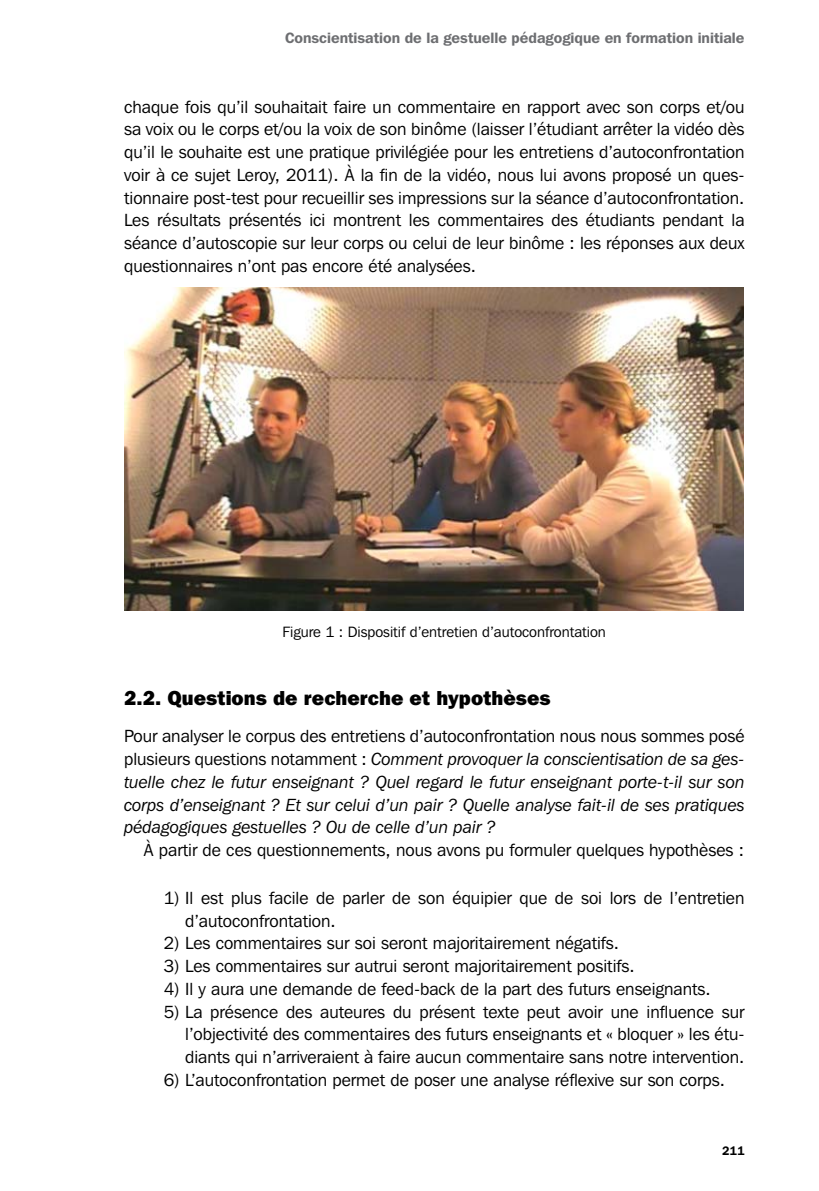
<style>
.page{position:relative;width:819px;height:1191px;background:#fff}
.page>*{position:absolute;margin:0;border:0;box-sizing:border-box;transform-origin:0 0}
.Titulo_3{font:800 20.12px "Franklin Gothic IT Cby BT";color:#000}
.Parrafo_1_medio{font:17.5px/22.8px "Franklin Gothic IT Cby BT";color:#000;text-align:justify}
.cuerpo_de_texto_ini{font:italic 17.5px/22.8px "Franklin Gothic IT Cby BT";color:#000;text-align:justify}
.Parrafo_1_comienzo{font:17.5px/22.8px "Franklin Gothic IT Cby BT";color:#000}
.cuerpo_de_texto{font:17.5px "Franklin Gothic IT Cby BT";color:#000}
.Parrafo_1_ultimo{font:17.5px "Franklin Gothic IT Cby BT";color:#000}
.t1{font:600 14.88px "Franklin Gothic IT Cby BT";color:#6d6e71}
.pie_imagen{font:14.88px "Franklin Gothic IT Cby BT";color:#000}
.t2{font:600 12.25px "Franklin Gothic IT Cby BT";color:#000}
.s1{font-style:normal}
</style>
<div class="page">
<img style="left:124px;top:288px;width:619px;height:322px">
<p class="t1" style="left:285px;top:28px;width:461px">Conscientisation de la gestuelle pédagogique en formation initiale</p>
<p class="Parrafo_1_medio" style="left:124px;top:95px;width:622px">chaque fois qu’il souhaitait faire un commentaire en rapport avec son corps et/ou sa voix ou le corps et/ou la voix de son binôme (laisser l’étudiant arrêter la vidéo dès qu’il le souhaite est une pratique privilégiée pour les entretiens d’autoconfrontation voir à ce sujet Leroy, 2011). À la fin de la vidéo, nous lui avons proposé un ques&shy;tionnaire post-test pour recueillir ses impressions sur la séance d’autoconfrontation.<br>Les résultats présentés ici montrent les commentaires des étudiants pendant la séance d’autoscopie sur leur corps ou celui de leur binôme : les réponses aux deux questionnaires n’ont pas encore été analysées.</p>
<p class="pie_imagen" style="left:282px;top:622px;width:325px">Figure 1 : Dispositif d’entretien d’autoconfrontation</p>
<p class="Titulo_3" style="left:124px;top:685px;width:428px">2.2. Questions de recherche et hypothèses</p>
<p class="cuerpo_de_texto_ini" style="left:124px;top:724px;width:622px"><span class="s1">Pour analyser le corpus des entretiens d’autoconfrontation nous nous sommes posé plusieurs questions notamment :</span> Comment provoquer la conscientisation de sa ges&shy;tuelle chez le futur enseignant ? Quel regard le futur enseignant porte-t-il sur son corps d’enseignant ? Et sur celui d’un pair ? Quelle analyse fait-il de ses pratiques pédagogiques gestuelles ? Ou de celle d’un pair ?</p>
<p class="cuerpo_de_texto" style="left:144px;top:839px;width:601px">À partir de ces questionnements, nous avons pu formuler quelques hypothèses :</p>
<p class="Parrafo_1_comienzo" style="left:185px;top:886px;width:561px;text-indent:-21px">1) Il est plus facile de parler de son équipier que de soi lors de l’entretien d’autoconfrontation.</p>
<p class="Parrafo_1_medio" style="left:164px;top:931px;width:456px">2) Les commentaires sur soi seront majoritairement négatifs.</p>
<p class="Parrafo_1_medio" style="left:164px;top:954px;width:472px">3) Les commentaires sur autrui seront majoritairement positifs.</p>
<p class="Parrafo_1_medio" style="left:164px;top:977px;width:548px">4) Il y aura une demande de feed-back de la part des futurs enseignants.</p>
<p class="Parrafo_1_medio" style="left:185px;top:999px;width:561px;text-indent:-21px">5) La présence des auteures du présent texte peut avoir une influence sur l’objectivité des commentaires des futurs enseignants et « bloquer » les étu&shy;diants qui n’arriveraient à faire aucun commentaire sans notre intervention.</p>
<p class="Parrafo_1_ultimo" style="left:164px;top:1069px;width:562px">6) L’autoconfrontation permet de poser une analyse réflexive sur son corps.</p>
<p class="t2" style="left:722px;top:1143px;width:24px">211</p>
</div>
